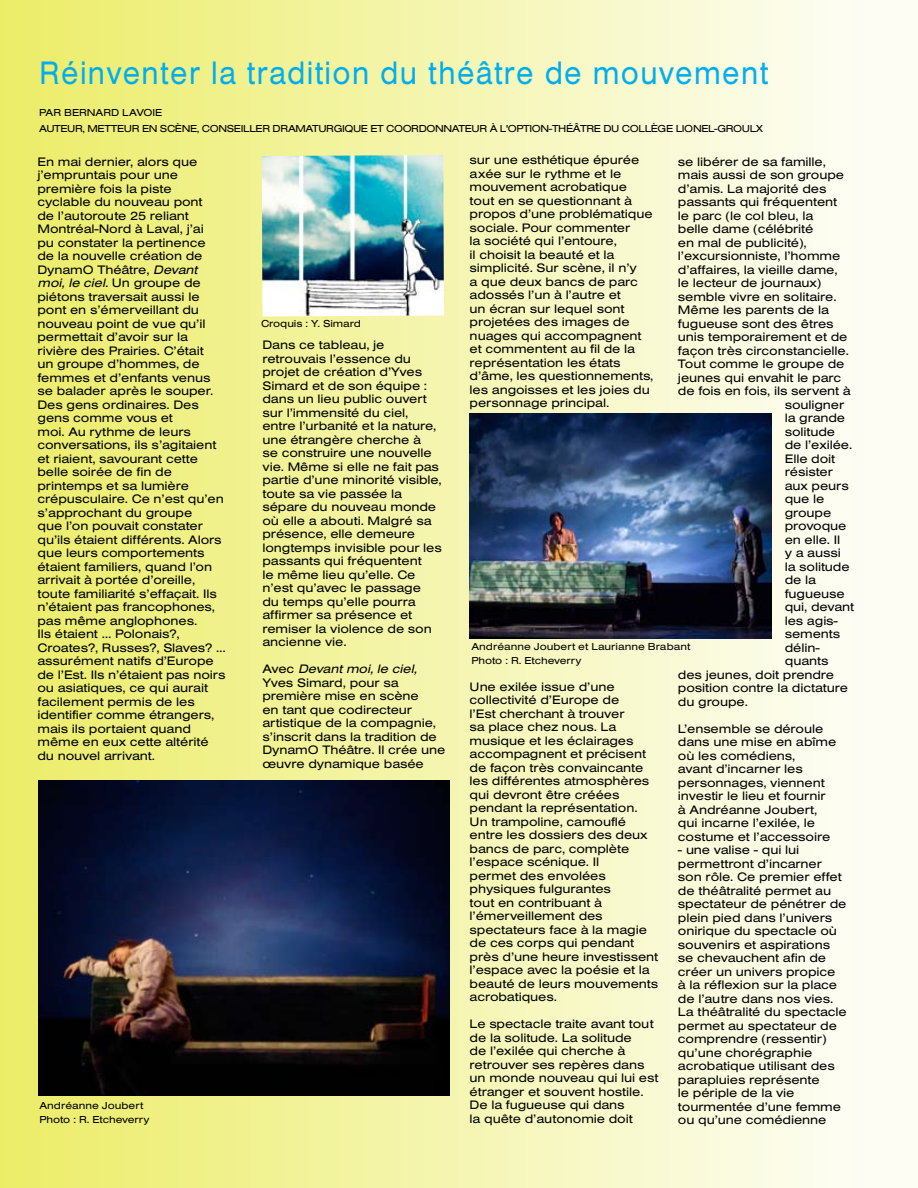
<style>
.page{position:relative;width:918px;height:1188px;background:#fff}
.page>*{position:absolute;margin:0;border:0;box-sizing:border-box;transform-origin:0 0}
.t1{font:33.75px "Sans Extended Regular DTC";letter-spacing:.05em;color:#00aeef;scale:.8 1}
.t2{font:12.75px/13.5px "Sans Extended Regular DTC";letter-spacing:-.01em;color:#000}
.t3{font:12.75px "Sans Extended Regular Oblique DTC";letter-spacing:-.01em;color:#000}
.t4{font:10.5px/15.8px "Sans Extended Regular DTC";letter-spacing:-.04em;color:#000}
.t5{font:10.5px/13.5px "Sans Extended Regular DTC";letter-spacing:-.015em;color:#000}
.s1{font-family:"Sans Extended Regular Oblique DTC"}
.s2{font-family:"Sans Extended Regular DTC"}
</style>
<div class="page">
<div style="left:0;top:0;width:909px;height:1188px;background:linear-gradient(to right,#ebec67,#fefefd)"></div>
<img style="left:38px;top:781px;width:412px;height:315px">
<img style="left:469px;top:414px;width:302px;height:224px">
<img style="left:262px;top:155px;width:182px;height:162px">
<div style="left:855px;top:0;width:63px;height:1188px;background:#fdfdf4"></div>
<h1 class="t1" style="left:40px;top:53px;width:912px">Réinventer la tradition du théâtre de mouvement</h1>
<p class="t4" style="left:39px;top:105px;width:726px">PAR BERNARD LAVOIE<br>AUTEUR, METTEUR EN SCÈNE, CONSEILLER DRAMATURGIQUE ET COORDONNATEUR À L'OPTION-THÉÂTRE DU COLLÈGE LIONEL-GROULX</p>
<p class="t2" style="left:38px;top:155px;width:170px">En mai dernier, alors que j’empruntais pour une première fois la piste cyclable du nouveau pont de l’autoroute 25 reliant<br>Montréal-Nord à Laval, j’ai pu constater la pertinence de la nouvelle création de<br>DynamO Théâtre, <span class="s1">Devant</span></p>
<p class="t3" style="left:38px;top:276px;width:165px">moi, le ciel. <span class="s2">Un groupe de</span></p>
<p class="t2" style="left:38px;top:290px;width:190px">piétons traversait aussi le pont en s’émerveillant du nouveau point de vue qu’il permettait d’avoir sur la rivière des Prairies. C’était<br>un groupe d’hommes, de femmes et d’enfants venus se balader après le souper.<br>Des gens ordinaires. Des gens comme vous et<br>moi. Au rythme de leurs conversations, ils s’agitaient et riaient, savourant cette belle soirée de fin de printemps et sa lumière crépusculaire. Ce n’est qu’en s’approchant du groupe<br>que l’on pouvait constater qu’ils étaient différents. Alors que leurs comportements étaient familiers, quand l’on arrivait à portée d’oreille, toute familiarité s’effaçait. Ils n’étaient pas francophones, pas même anglophones.<br>Ils étaient … Polonais?,<br>Croates?, Russes?, Slaves? … assurément natifs d’Europe de l’Est. Ils n’étaient pas noirs ou asiatiques, ce qui aurait facilement permis de les identifier comme étrangers, mais ils portaient quand même en eux cette altérité du nouvel arrivant.</p>
<p class="t5" style="left:39px;top:1099px;width:112px">Andréanne Joubert<br>Photo : R. Etcheverry</p>
<p class="t5" style="left:261px;top:316px;width:101px">Croquis : Y. Simard</p>
<p class="t2" style="left:262px;top:338px;width:181px">Dans ce tableau, je retrouvais l’essence du projet de création d’Yves<br>Simard et de son équipe : dans un lieu public ouvert sur l’immensité du ciel, entre l’urbanité et la nature, une étrangère cherche à<br>se construire une nouvelle vie. Même si elle ne fait pas partie d’une minorité visible, toute sa vie passée la sépare du nouveau monde où elle a abouti. Malgré sa présence, elle demeure longtemps invisible pour les passants qui fréquentent<br>le même lieu qu’elle. Ce n’est qu’avec le passage<br>du temps qu’elle pourra affirmer sa présence et remiser la violence de son ancienne vie.</p>
<p class="t3" style="left:262px;top:662px;width:156px"><span class="s2">Avec</span> Devant moi, le ciel,</p>
<p class="t2" style="left:262px;top:676px;width:184px">Yves Simard, pour sa première mise en scène<br>en tant que codirecteur artistique de la compagnie, s’inscrit dans la tradition de<br>DynamO Théâtre. Il crée une œuvre dynamique basée</p>
<p class="t2" style="left:470px;top:153px;width:185px">sur une esthétique épurée axée sur le rythme et le mouvement acrobatique tout en se questionnant à propos d’une problématique sociale. Pour commenter<br>la société qui l’entoure,<br>il choisit la beauté et la simplicité. Sur scène, il n’y<br>a que deux bancs de parc adossés l’un à l’autre et<br>un écran sur lequel sont projetées des images de nuages qui accompagnent et commentent au fil de la représentation les états d’âme, les questionnements, les angoisses et les joies du personnage principal.</p>
<p class="t2" style="left:678px;top:155px;width:149px">se libérer de sa famille,</p>
<p class="t2" style="left:678px;top:168px;width:168px">mais aussi de son groupe</p>
<p class="t2" style="left:678px;top:182px;width:150px">d’amis. La majorité des</p>
<p class="t2" style="left:678px;top:195px;width:161px">passants qui fréquentent</p>
<p class="t2" style="left:678px;top:209px;width:137px">le parc (le col bleu, la</p>
<p class="t2" style="left:678px;top:222px;width:137px">belle dame (célébrité</p>
<p class="t2" style="left:678px;top:236px;width:130px">en mal de publicité),</p>
<p class="t2" style="left:678px;top:249px;width:164px">l’excursionniste, l’homme</p>
<p class="t2" style="left:678px;top:263px;width:161px">d’affaires, la vieille dame,</p>
<p class="t2" style="left:678px;top:276px;width:145px">le lecteur de journaux)</p>
<p class="t2" style="left:678px;top:290px;width:160px">semble vivre en solitaire.</p>
<p class="t2" style="left:678px;top:303px;width:153px">Même les parents de la</p>
<p class="t2" style="left:678px;top:317px;width:157px">fugueuse sont des êtres</p>
<p class="t2" style="left:678px;top:330px;width:171px">unis temporairement et de</p>
<p class="t2" style="left:678px;top:344px;width:173px">façon très circonstancielle.</p>
<p class="t2" style="left:678px;top:357px;width:168px">Tout comme le groupe de</p>
<p class="t2" style="left:678px;top:371px;width:165px">jeunes qui envahit le parc</p>
<p class="t2" style="left:678px;top:384px;width:174px">de fois en fois, ils servent à</p>
<p class="t2" style="left:785px;top:398px;width:61px">souligner</p>
<p class="t2" style="left:785px;top:411px;width:62px">la grande</p>
<p class="t2" style="left:785px;top:425px;width:52px">solitude</p>
<p class="t2" style="left:785px;top:438px;width:69px">de l’exilée.</p>
<p class="t2" style="left:785px;top:452px;width:52px">Elle doit</p>
<p class="t2" style="left:785px;top:465px;width:50px">résister</p>
<p class="t2" style="left:785px;top:479px;width:66px">aux peurs</p>
<p class="t2" style="left:785px;top:492px;width:41px">que le</p>
<p class="t2" style="left:785px;top:506px;width:48px">groupe</p>
<p class="t2" style="left:785px;top:519px;width:63px">provoque</p>
<p class="t2" style="left:785px;top:533px;width:57px">en elle. Il</p>
<p class="t2" style="left:785px;top:546px;width:58px">y a aussi</p>
<p class="t2" style="left:785px;top:560px;width:67px">la solitude</p>
<p class="t2" style="left:785px;top:573px;width:33px">de la</p>
<p class="t2" style="left:785px;top:587px;width:62px">fugueuse</p>
<p class="t2" style="left:785px;top:600px;width:71px">qui, devant</p>
<p class="t2" style="left:785px;top:614px;width:55px">les agis-</p>
<p class="t2" style="left:785px;top:627px;width:57px">sements</p>
<p class="t2" style="left:785px;top:641px;width:36px">délin-</p>
<p class="t2" style="left:785px;top:654px;width:45px">quants</p>
<p class="t2" style="left:678px;top:668px;width:158px">des jeunes, doit prendre</p>
<p class="t2" style="left:678px;top:681px;width:172px">position contre la dictature</p>
<p class="t2" style="left:678px;top:695px;width:71px">du groupe.</p>
<p class="t2" style="left:678px;top:722px;width:160px">L’ensemble se déroule dans une mise en abîme où les comédiens,<br>avant d’incarner les personnages, viennent investir le lieu et fournir à Andréanne Joubert, qui incarne l’exilée, le costume et l’accessoire</p>
<p class="t2" style="left:678px;top:843px;width:170px">- une valise - qui lui permettront d’incarner son rôle. Ce premier effet de théâtralité permet au spectateur de pénétrer de plein pied dans l’univers onirique du spectacle où souvenirs et aspirations se chevauchent afin de créer un univers propice<br>à la réflexion sur la place de l’autre dans nos vies.<br>La théâtralité du spectacle permet au spectateur de comprendre (ressentir) qu’une chorégraphie acrobatique utilisant des parapluies représente<br>le périple de la vie tourmentée d’une femme ou qu’une comédienne</p>
<p class="t5" style="left:471px;top:640px;width:221px">Andréanne Joubert et Laurianne Brabant<br>Photo : R. Etcheverry</p>
<p class="t2" style="left:470px;top:680px;width:190px">Une exilée issue d’une collectivité d’Europe de<br>l’Est cherchant à trouver<br>sa place chez nous. La musique et les éclairages accompagnent et précisent de façon très convaincante les différentes atmosphères qui devront être créées pendant la représentation.<br>Un trampoline, camouflé entre les dossiers des deux bancs de parc, complète l’espace scénique. Il<br>permet des envolées physiques fulgurantes<br>tout en contribuant à l’émerveillement des spectateurs face à la magie de ces corps qui pendant près d’une heure investissent l’espace avec la poésie et la beauté de leurs mouvements acrobatiques.</p>
<p class="t2" style="left:470px;top:1017px;width:190px">Le spectacle traite avant tout de la solitude. La solitude<br>de l’exilée qui cherche à retrouver ses repères dans un monde nouveau qui lui est étranger et souvent hostile.<br>De la fugueuse qui dans<br>la quête d’autonomie doit</p>
</div>
